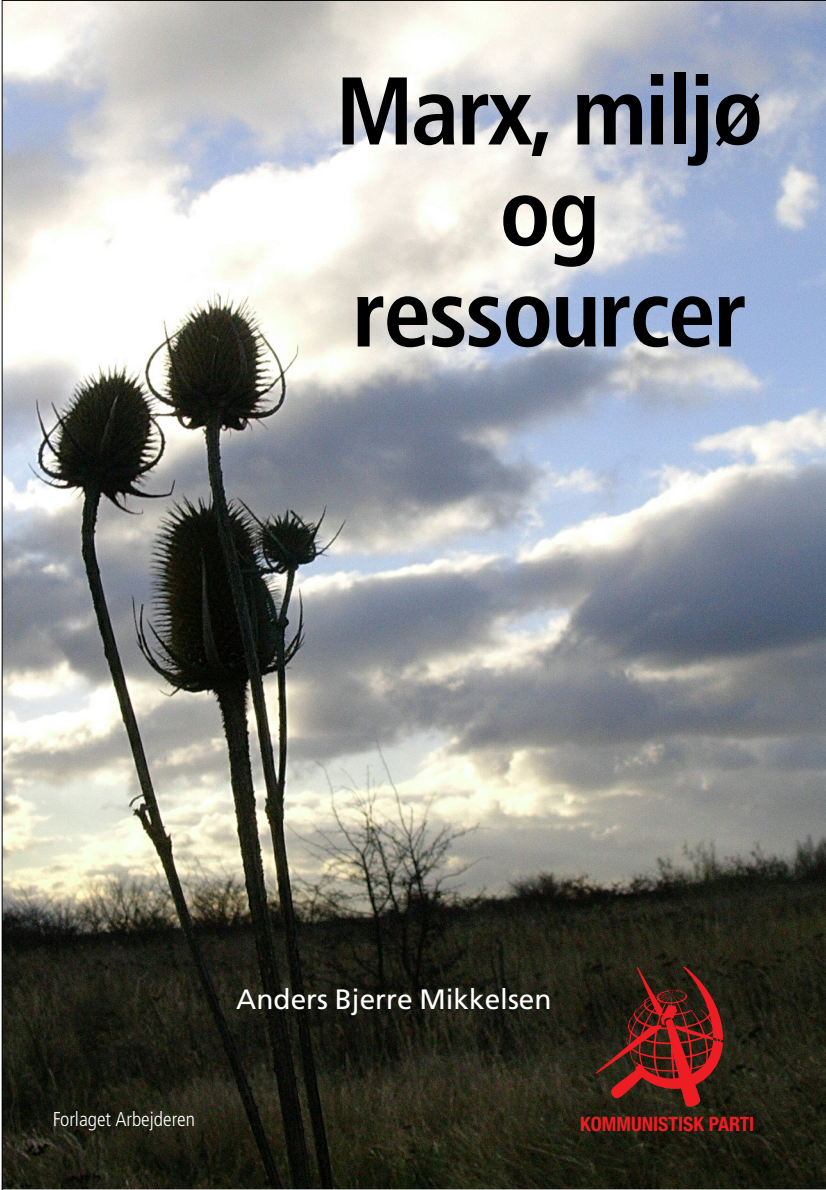
<style>
.page{position:relative;width:826px;height:1190px;background:#fff}
.page>*{position:absolute;margin:0;border:0;box-sizing:border-box;transform-origin:0 0}
.t1{font:700 condensed 96px/101px "Frutiger";letter-spacing:-.025em;color:#000;text-align:center}
.t2{font:28px "Frutiger";color:#fff}
.t3{font:300 condensed 20px "Frutiger";color:#fff}
.t4{font:700 condensed 19.8px "Helvetica Neue LT";color:#ee1d23}
</style>
<div class="page">
<img style="left:2px;top:0;width:824px;height:1190px">
<svg style="left:595px;top:967px;width:129px;height:143px;background:#561f17"></svg>
<p class="t1" style="left:336px;top:68px;width:429px">Marx, miljø og ressourcer</p>
<p class="t2" style="left:236px;top:988px;width:317px">Anders Bjerre Mikkelsen</p>
<p class="t3" style="left:53px;top:1111px;width:144px">Forlaget Arbejderen</p>
<p class="t4" style="left:580px;top:1117px;width:176px">KOMMUNISTISK PARTI</p>
</div>
